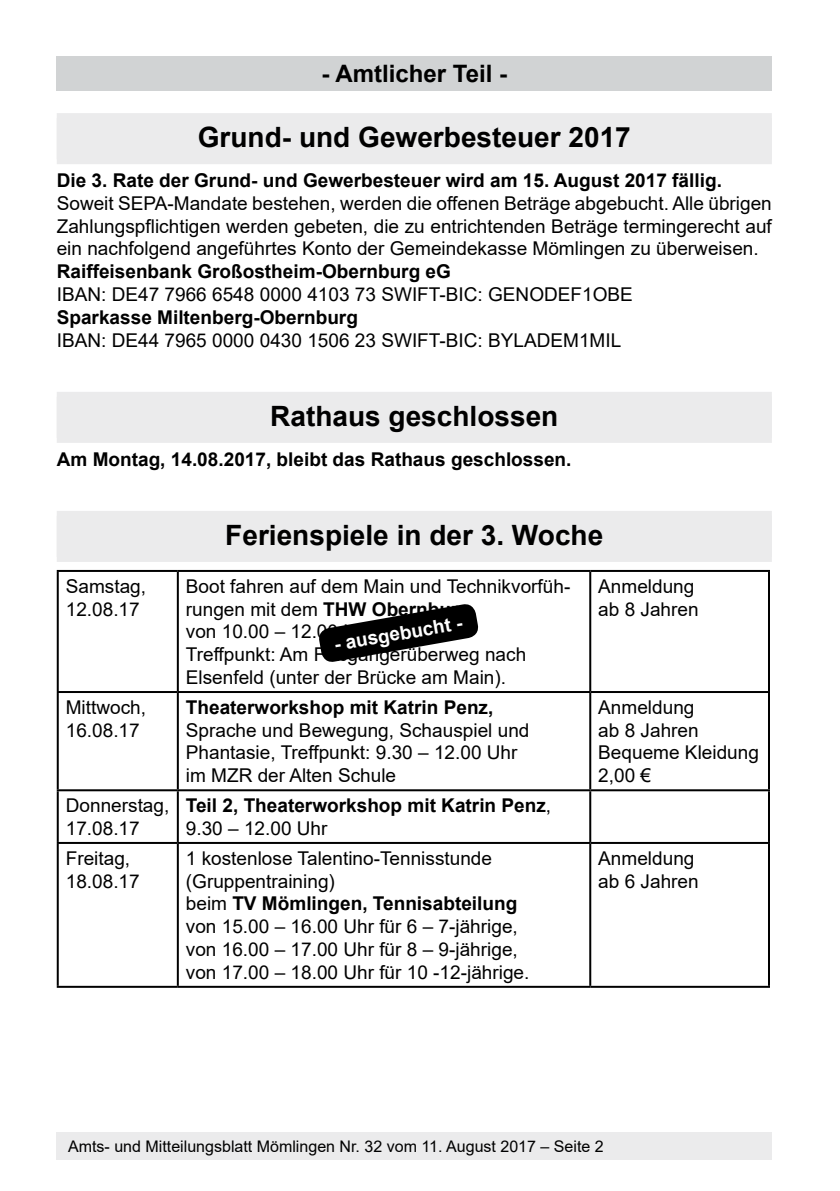
<style>
.page{position:relative;width:840px;height:1191px;background:#fff}
.page>*{position:absolute;margin:0;border:0;box-sizing:border-box;transform-origin:0 0}
.t1{font:700 28px "Arial";color:#000}
.t2{font:700 24px "Arial";color:#000}
.t3{font:19px/22.8px "Arial";color:#000}
.t4{font:700 19px/22.8px "Arial";color:#000}
.t5{font:700 19px "Arial";color:#fff}
.t6{font:16px "Arial";color:#000}
.s1{font-weight:700}
.s2{font-weight:400}
</style>
<div class="page">
<div style="left:57px;top:1132px;width:714px;height:27px;background:#ebebec"></div>
<div style="left:57px;top:118px;width:714px;height:46px;background:#ebebec"></div>
<div style="left:57px;top:113px;width:714px;height:46px;background:#ebebec"></div>
<div style="left:57px;top:397px;width:714px;height:46px;background:#ebebec"></div>
<div style="left:57px;top:392px;width:714px;height:46px;background:#ebebec"></div>
<div style="left:57px;top:516px;width:714px;height:46px;background:#ebebec"></div>
<div style="left:57px;top:511px;width:714px;height:46px;background:#ebebec"></div>
<div style="left:57px;top:57px;width:714px;height:34px;background:#d1d3d4"></div>
<hr style="left:57px;top:570px;width:121px;height:2px;background:#000">
<hr style="left:57px;top:572px;width:2px;height:119px;background:#000">
<hr style="left:178px;top:570px;width:412px;height:2px;background:#000">
<hr style="left:177px;top:572px;width:2px;height:119px;background:#000">
<hr style="left:590px;top:570px;width:179px;height:2px;background:#000">
<hr style="left:589px;top:572px;width:2px;height:119px;background:#000">
<hr style="left:767px;top:572px;width:2px;height:119px;background:#000">
<hr style="left:57px;top:691px;width:121px;height:2px;background:#000">
<hr style="left:57px;top:693px;width:2px;height:96px;background:#000">
<hr style="left:178px;top:691px;width:412px;height:2px;background:#000">
<hr style="left:177px;top:693px;width:2px;height:96px;background:#000">
<hr style="left:590px;top:691px;width:179px;height:2px;background:#000">
<hr style="left:589px;top:693px;width:2px;height:96px;background:#000">
<hr style="left:767px;top:693px;width:2px;height:96px;background:#000">
<hr style="left:57px;top:789px;width:121px;height:2px;background:#000">
<hr style="left:57px;top:791px;width:2px;height:51px;background:#000">
<hr style="left:178px;top:789px;width:412px;height:2px;background:#000">
<hr style="left:177px;top:791px;width:2px;height:51px;background:#000">
<hr style="left:590px;top:789px;width:179px;height:2px;background:#000">
<hr style="left:589px;top:791px;width:2px;height:51px;background:#000">
<hr style="left:767px;top:791px;width:2px;height:51px;background:#000">
<hr style="left:57px;top:842px;width:121px;height:2px;background:#000">
<hr style="left:57px;top:844px;width:2px;height:141px;background:#000">
<hr style="left:178px;top:842px;width:412px;height:2px;background:#000">
<hr style="left:177px;top:844px;width:2px;height:141px;background:#000">
<hr style="left:590px;top:842px;width:179px;height:2px;background:#000">
<hr style="left:589px;top:844px;width:2px;height:141px;background:#000">
<hr style="left:767px;top:844px;width:2px;height:141px;background:#000">
<hr style="left:57px;top:985px;width:121px;height:2px;background:#000">
<hr style="left:178px;top:985px;width:412px;height:2px;background:#000">
<hr style="left:590px;top:985px;width:179px;height:2px;background:#000">
<svg style="left:319px;top:604px;width:160px;height:58px"></svg>
<p class="t2" style="left:321px;top:57px;width:187px">- Amtlicher Teil -</p>
<h1 class="t1" style="left:198px;top:118px;width:434px">Grund- und Gewerbesteuer 2017</h1>
<p class="t4" style="left:57px;top:169px;width:666px">Die 3. Rate der Grund- und Gewerbesteuer wird am 15. August 2017 fällig.</p>
<p class="t3" style="left:57px;top:192px;width:716px;text-align:justify">Soweit SEPA-Mandate bestehen, werden die offenen Beträge abgebucht. Alle übrigen Zahlungspflichtigen werden gebeten, die zu entrichtenden Beträge termingerecht auf ein nachfolgend angeführtes Konto der Gemeindekasse Mömlingen zu überweisen.</p>
<p class="t4" style="left:57px;top:260px;width:395px">Raiffeisenbank Großostheim-Obernburg eG</p>
<p class="t3" style="left:57px;top:283px;width:577px">IBAN: DE47 7966 6548 0000 4103 73 SWIFT-BIC: GENODEF1OBE</p>
<p class="t4" style="left:57px;top:306px;width:302px">Sparkasse Miltenberg-Obernburg</p>
<p class="t3" style="left:57px;top:328px;width:565px">IBAN: DE44 7965 0000 0430 1506 23 SWIFT-BIC: BYLADEM1MIL</p>
<h1 class="t1" style="left:270px;top:396px;width:289px">Rathaus geschlossen</h1>
<p class="t4" style="left:57px;top:448px;width:516px">Am Montag, 14.08.2017, bleibt das Rathaus geschlossen.</p>
<h1 class="t1" style="left:225px;top:515px;width:379px">Ferienspiele in der 3. Woche</h1>
<p class="t3" style="left:66px;top:574px;width:82px">Samstag,<br>12.08.17</p>
<p class="t3" style="left:186px;top:574px;width:386px">Boot fahren auf dem Main und Technikvorfüh&shy;rungen mit dem <span class="s1">THW Obernburg</span>,<br>von 10.00 – 12.00 Uhr,<br>Treffpunkt: Am Fußgängerüberweg nach Elsenfeld (unter der Brücke am Main).</p>
<p class="t3" style="left:598px;top:574px;width:102px">Anmeldung ab 8 Jahren</p>
<p class="t3" style="left:66px;top:695px;width:82px">Mittwoch,<br>16.08.17</p>
<p class="t4" style="left:186px;top:696px;width:309px">Theaterworkshop mit Katrin Penz,</p>
<p class="t5" style="left:332px;top:631px;width:131px;rotate:-10deg">- ausgebucht -</p>
<p class="t3" style="left:598px;top:695px;width:162px">Anmeldung<br>ab 8 Jahren<br>Bequeme Kleidung<br>2,00 €</p>
<p class="t3" style="left:186px;top:718px;width:345px">Sprache und Bewegung, Schauspiel und<br>Phantasie, Treffpunkt: 9.30 – 12.00 Uhr im MZR der Alten Schule</p>
<p class="t3" style="left:66px;top:794px;width:105px">Donnerstag,<br>17.08.17</p>
<p class="t4" style="left:186px;top:794px;width:366px">Teil 2, Theaterworkshop mit Katrin Penz<span class="s2">,<br>9.30 – 12.00 Uhr</span></p>
<p class="t3" style="left:66px;top:846px;width:75px">Freitag,<br>18.08.17</p>
<p class="t3" style="left:186px;top:846px;width:345px">1 kostenlose Talentino-Tennisstunde (Gruppentraining)<br>beim <span class="s1">TV Mömlingen, Tennisabteilung </span>von 15.00 – 16.00 Uhr für 6 – 7-jährige, von 16.00 – 17.00 Uhr für 8 – 9-jährige, von 17.00 – 18.00 Uhr für 10 -12-jährige.</p>
<p class="t3" style="left:598px;top:846px;width:102px">Anmeldung ab 6 Jahren</p>
<p class="t6" style="left:68px;top:1135px;width:537px">Amts- und Mitteilungsblatt Mömlingen Nr. 32 vom 11. August 2017 – Seite 2</p>
</div>
